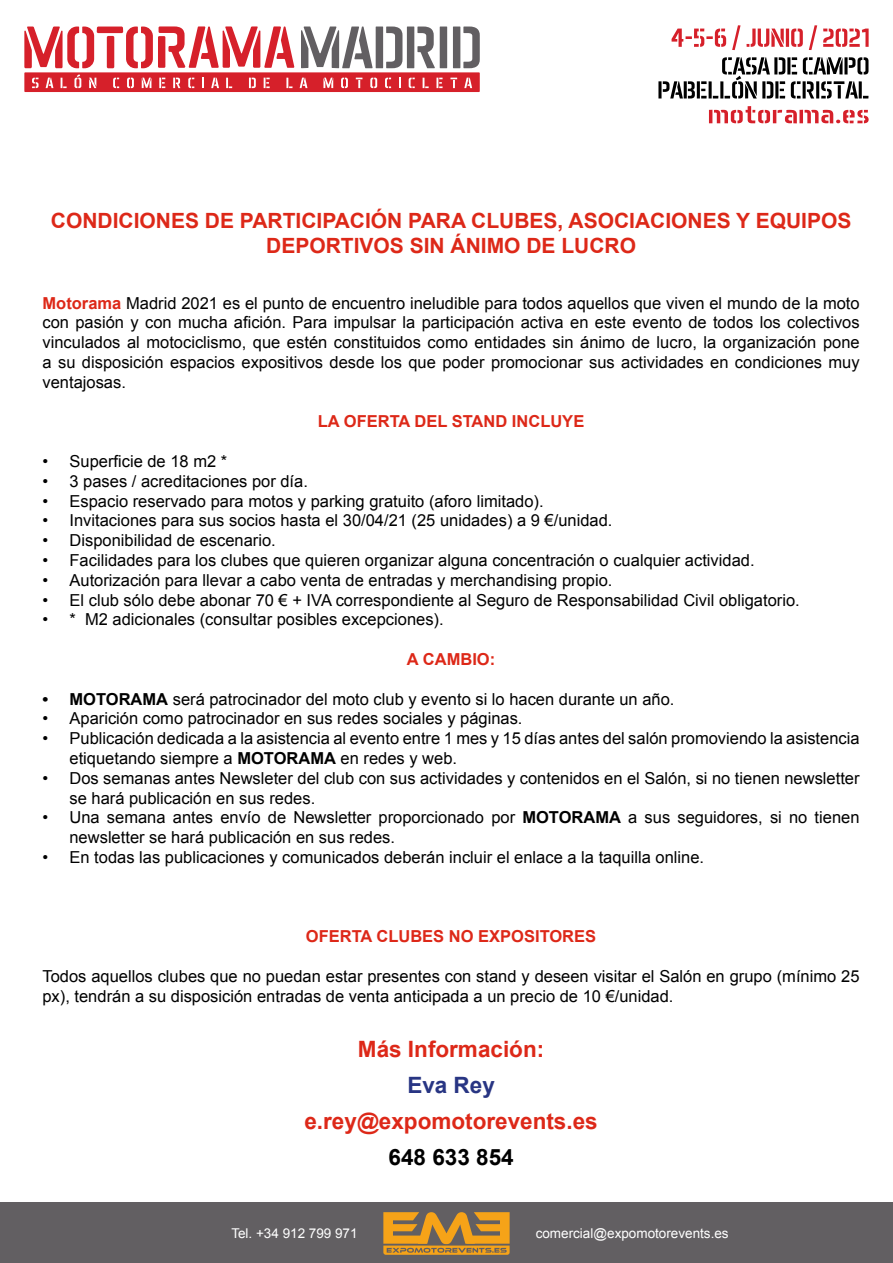
<style>
.page{position:relative;width:893px;height:1263px;background:#fff}
.page>*{position:absolute;margin:0;border:0;box-sizing:border-box;transform-origin:0 0}
.t1{font:700 22.5px "Arial";color:#dd2818}
.t2{font:700 22.5px "Arial";color:#000}
.t3{font:700 22.5px "Arial";color:#283583}
.t4{font:700 21px/25.5px "Arial";color:#dd2818;text-align:center}
.t5{font:16.5px/19.8px "Arial";color:#000}
.t6{font:700 16.5px "Arial";color:#dd2818}
.t7{font:13.5px "Arial";color:#fff}
.s1{font-weight:700;color:#dd2818}
.s2{font-weight:700}
</style>
<div class="page">
<div style="left:0;top:1202px;width:893px;height:61px;background:#625f62"></div>
<svg style="left:383px;top:1212px;width:127px;height:43px"></svg>
<svg style="left:671px;top:25px;width:198px;height:25px"></svg>
<svg style="left:658px;top:57px;width:210px;height:41px"></svg>
<svg style="left:709px;top:106px;width:160px;height:17px"></svg>
<div style="left:24px;top:72px;width:456px;height:20px;background:#d6202a"></div>
<svg style="left:24px;top:26px;width:270px;height:42px"></svg>
<svg style="left:301px;top:27px;width:134px;height:41px"></svg>
<div style="left:440px;top:27px;width:7px;height:41px;background:#625f62"></div>
<svg style="left:453px;top:27px;width:27px;height:41px"></svg>
<svg style="left:32px;top:78px;width:7px;height:10px"></svg>
<svg style="left:46px;top:78px;width:7px;height:10px"></svg>
<svg style="left:61px;top:78px;width:6px;height:10px"></svg>
<svg style="left:74px;top:74px;width:7px;height:14px"></svg>
<svg style="left:89px;top:78px;width:7px;height:10px"></svg>
<svg style="left:113px;top:78px;width:6px;height:10px"></svg>
<svg style="left:127px;top:78px;width:7px;height:10px"></svg>
<svg style="left:142px;top:78px;width:9px;height:10px"></svg>
<svg style="left:159px;top:78px;width:6px;height:10px"></svg>
<svg style="left:173px;top:78px;width:7px;height:10px"></svg>
<svg style="left:188px;top:78px;width:6px;height:10px"></svg>
<svg style="left:202px;top:78px;width:2px;height:10px"></svg>
<svg style="left:211px;top:78px;width:8px;height:10px"></svg>
<svg style="left:226px;top:78px;width:6px;height:10px"></svg>
<svg style="left:249px;top:78px;width:7px;height:10px"></svg>
<svg style="left:264px;top:78px;width:6px;height:10px"></svg>
<svg style="left:286px;top:78px;width:7px;height:10px"></svg>
<svg style="left:300px;top:78px;width:7px;height:10px"></svg>
<svg style="left:323px;top:78px;width:10px;height:10px"></svg>
<svg style="left:341px;top:78px;width:7px;height:10px"></svg>
<svg style="left:356px;top:78px;width:6px;height:10px"></svg>
<svg style="left:370px;top:78px;width:7px;height:10px"></svg>
<svg style="left:385px;top:78px;width:6px;height:10px"></svg>
<svg style="left:399px;top:78px;width:2px;height:10px"></svg>
<svg style="left:409px;top:78px;width:6px;height:10px"></svg>
<svg style="left:423px;top:78px;width:6px;height:10px"></svg>
<svg style="left:436px;top:78px;width:7px;height:10px"></svg>
<svg style="left:450px;top:78px;width:7px;height:10px"></svg>
<svg style="left:464px;top:78px;width:8px;height:10px"></svg>
<p class="t4" style="left:51px;top:208px;width:802px">CONDICIONES DE PARTICIPACIÓN PARA CLUBES, ASOCIACIONES Y EQUIPOS<br>DEPORTIVOS SIN ÁNIMO DE LUCRO</p>
<p class="t5" style="left:43px;top:293px;width:819px;text-align:justify"><span class="s1">Motorama</span> Madrid 2021 es el punto de encuentro ineludible para todos aquellos que viven el mundo de la moto con pasión y con mucha afición. Para impulsar la participación activa en este evento de todos los colectivos vinculados al motociclismo, que estén constituidos como entidades sin ánimo de lucro, la organización pone a su disposición espacios expositivos desde los que poder promocionar sus actividades en condiciones muy ventajosas.</p>
<p class="t6" style="left:318px;top:411px;width:268px">LA OFERTA DEL STAND INCLUYE</p>
<p class="t5" style="left:43px;top:451px;width:186px">• Superficie de 18 m2 *</p>
<p class="t5" style="left:43px;top:471px;width:267px">• 3 pases / acreditaciones por día.</p>
<p class="t5" style="left:43px;top:491px;width:503px">• Espacio reservado para motos y parking gratuito (aforo limitado).</p>
<p class="t5" style="left:43px;top:511px;width:571px">• Invitaciones para sus socios hasta el 30/04/21 (25 unidades) a 9 €/unidad.</p>
<p class="t5" style="left:43px;top:531px;width:235px">• Disponibilidad de escenario.</p>
<p class="t5" style="left:43px;top:550px;width:714px">• Facilidades para los clubes que quieren organizar alguna concentración o cualquier actividad.</p>
<p class="t5" style="left:43px;top:570px;width:571px">• Autorización para llevar a cabo venta de entradas y merchandising propio.</p>
<p class="t5" style="left:43px;top:590px;width:759px">• El club sólo debe abonar 70 € + IVA correspondiente al Seguro de Responsabilidad Civil obligatorio.</p>
<p class="t5" style="left:43px;top:610px;width:403px">• * M2 adicionales (consultar posibles excepciones).</p>
<p class="t6" style="left:407px;top:648px;width:90px">A CAMBIO:</p>
<p class="t5" style="left:43px;top:689px;width:633px"><span class="s2">• MOTORAMA</span> será patrocinador del moto club y evento si lo hacen durante un año.</p>
<p class="t5" style="left:43px;top:709px;width:482px">• Aparición como patrocinador en sus redes sociales y páginas.</p>
<p class="t5" style="left:69px;top:729px;width:792px;text-indent:-27px">• Publicación dedicada a la asistencia al evento entre 1 mes y 15 días antes del salón promoviendo la asistencia etiquetando siempre a <span class="s2">MOTORAMA</span> en redes y web.</p>
<p class="t5" style="left:69px;top:768px;width:792px;text-indent:-27px">• Dos semanas antes Newsleter del club con sus actividades y contenidos en el Salón, si no tienen newsletter se hará publicación en sus redes.</p>
<p class="t5" style="left:69px;top:808px;width:792px;text-indent:-27px">• Una semana antes envío de Newsletter proporcionado por <span class="s2">MOTORAMA</span> a sus seguidores, si no tienen newsletter se hará publicación en sus redes.</p>
<p class="t5" style="left:42px;top:847px;width:663px">• En todas las publicaciones y comunicados deberán incluir el enlace a la taquilla online.</p>
<p class="t6" style="left:306px;top:925px;width:292px">OFERTA CLUBES NO EXPOSITORES</p>
<p class="t5" style="left:42px;top:966px;width:819px">Todos aquellos clubes que no puedan estar presentes con stand y deseen visitar el Salón en grupo (mínimo 25 px), tendrán a su disposición entradas de venta anticipada a un precio de 10 €/unidad.</p>
<h1 class="t1" style="left:358px;top:1034px;width:188px">Más Información:</h1>
<h1 class="t3" style="left:407px;top:1070px;width:89px">Eva Rey</h1>
<h1 class="t1" style="left:304px;top:1106px;width:295px">e.rey@expomotorevents.es</h1>
<h1 class="t2" style="left:389px;top:1142px;width:127px">648 633 854</h1>
<p class="t7" style="left:231px;top:1224px;width:128px">Tel. +34 912 799 971</p>
<p class="t7" style="left:536px;top:1224px;width:195px">comercial@expomotorevents.es</p>
</div>
